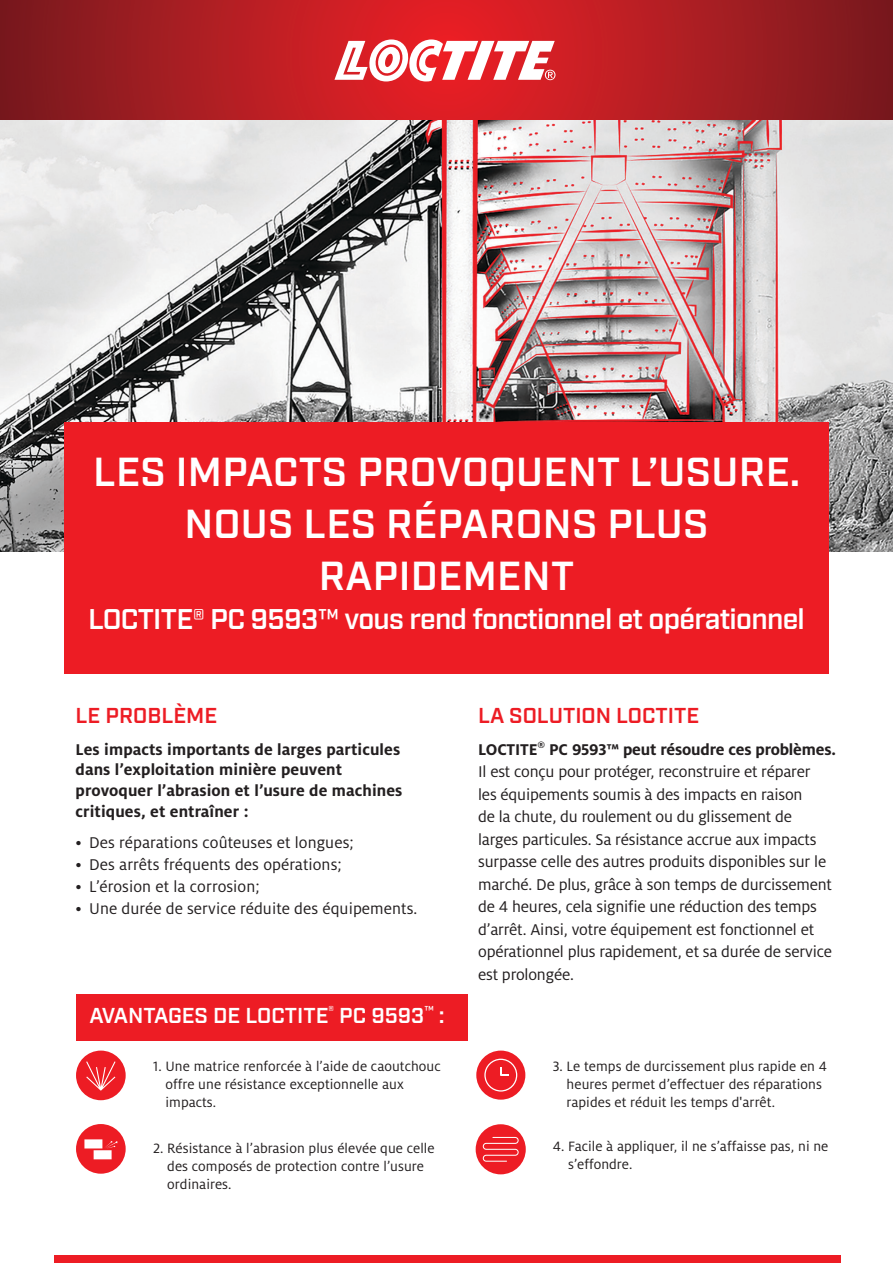
<style>
.page{position:relative;width:893px;height:1263px;background:#fff}
.page>*{position:absolute;margin:0;border:0;box-sizing:border-box;transform-origin:0 0}
.Intro_Header{font:600 40.5px/51.9px "Industry";letter-spacing:.01em;color:#fff;text-align:center}
.Intro_Header-2{font:600 28.5px "Industry";letter-spacing:-.025em;color:#fff}
.Red_SubHead{font:600 21.6px "Industry";color:#ed1c24}
.Red_Box_Subhead{font:600 21.6px "Industry";color:#fff}
.Bold_Subheads{font:17.25px/22.5px "Henkel Milo";letter-spacing:-.01em;color:#231f20}
.Bold_Subheads-2{font:700 17.25px/20.7px "Henkel Milo";letter-spacing:.005em;color:#231f20}
.Bold_Subheads-3{font:15px/18px "Henkel Milo";letter-spacing:.005em;color:#231f20}
.s1{font-weight:700}
</style>
<div class="page">
<img style="left:0;top:120px;width:893px;height:431px">
<div style="left:476px;top:1050px;width:49px;height:50px;background:#ed1c24;border-radius:50%"></div>
<svg style="left:484px;top:1059px;width:33px;height:32px"></svg>
<div style="left:76px;top:1050px;width:50px;height:50px;background:#ed1c24;border-radius:50%"></div>
<svg style="left:86px;top:1061px;width:30px;height:29px"></svg>
<div style="left:76px;top:1124px;width:50px;height:50px;background:#ed1c24;border-radius:50%"></div>
<div style="left:54px;top:1255px;width:787px;height:8px;background:#ed1c24"></div>
<div style="left:64px;top:423px;width:765px;height:216px;background:#ed1c24"></div>
<div style="left:64px;top:574px;width:765px;height:100px;background:#ed1c24"></div>
<div style="left:76px;top:994px;width:392px;height:46px;background:#ed1c24"></div>
<div style="left:476px;top:1124px;width:50px;height:50px;background:#ed1c24;border-radius:50%"></div>
<svg style="left:482px;top:1136px;width:37px;height:26px"></svg>
<svg style="left:105px;top:1141px;width:13px;height:7px"></svg>
<div style="left:94px;top:1150px;width:18px;height:9px;background:#fff"></div>
<div style="left:84px;top:1139px;width:18px;height:9px;background:#fff"></div>
<svg style="left:0;top:0;width:893px;height:120px;background:#ad1c22"></svg>
<svg style="left:334px;top:39px;width:221px;height:42px"></svg>
<p class="Intro_Header" style="left:93px;top:448px;width:708px">LES IMPACTS PROVOQUENT L’USURE.<br>NOUS LES RÉPARONS PLUS<br>RAPIDEMENT</p>
<p class="Intro_Header-2" style="left:88px;top:602px;width:718px">LOCTITE® PC 9593™ vous rend fonctionnel et opérationnel</p>
<p class="Red_SubHead" style="left:76px;top:703px;width:143px">LE PROBLÈME</p>
<p class="Bold_Subheads-2" style="left:76px;top:739px;width:328px">Les impacts importants de larges particules dans l’exploitation minière peuvent provoquer l’abrasion et l’usure de machines critiques, et entraîner :</p>
<p class="Bold_Subheads" style="left:76px;top:831px;width:280px">• Des réparations coûteuses et longues;</p>
<p class="Bold_Subheads" style="left:76px;top:853px;width:268px">• Des arrêts fréquents des opérations;</p>
<p class="Bold_Subheads" style="left:76px;top:876px;width:186px">• L’érosion et la corrosion;</p>
<p class="Bold_Subheads" style="left:76px;top:898px;width:343px">• Une durée de service réduite des équipements.</p>
<p class="Red_SubHead" style="left:478px;top:703px;width:223px">LA SOLUTION LOCTITE</p>
<p class="Bold_Subheads" style="left:478px;top:738px;width:359px"><span class="s1">LOCTITE</span><sup>®</sup> <span class="s1">PC 9593™ peut résoudre ces problèmes.<br></span>Il est conçu pour protéger, reconstruire et réparer<br>les équipements soumis à des impacts en raison<br>de la chute, du roulement ou du glissement de larges particules. Sa résistance accrue aux impacts surpasse celle des autres produits disponibles sur le marché. De plus, grâce à son temps de durcissement de 4 heures, cela signifie une réduction des temps d’arrêt. Ainsi, votre équipement est fonctionnel et opérationnel plus rapidement, et sa durée de service est prolongée.</p>
<p class="Red_Box_Subhead" style="left:89px;top:1003px;width:356px">AVANTAGES DE LOCTITE<sup>®</sup> PC 9593<sup>™</sup> :</p>
<p class="Bold_Subheads-3" style="left:165px;top:1057px;width:277px;text-indent:-12px">1. Une matrice renforcée à l’aide de caoutchouc offre une résistance exceptionnelle aux impacts.</p>
<p class="Bold_Subheads-3" style="left:167px;top:1139px;width:269px;text-indent:-14px">2. Résistance à l’abrasion plus élevée que celle des composés de protection contre l’usure ordinaires.</p>
<p class="Bold_Subheads-3" style="left:568px;top:1137px;width:262px;text-indent:-15px">4. Facile à appliquer, il ne s’affaisse pas, ni ne s’effondre.</p>
<p class="Bold_Subheads-3" style="left:567px;top:1057px;width:262px;text-indent:-14px">3. Le temps de durcissement plus rapide en 4 heures permet d’effectuer des réparations rapides et réduit les temps d'arrêt.</p>
</div>
